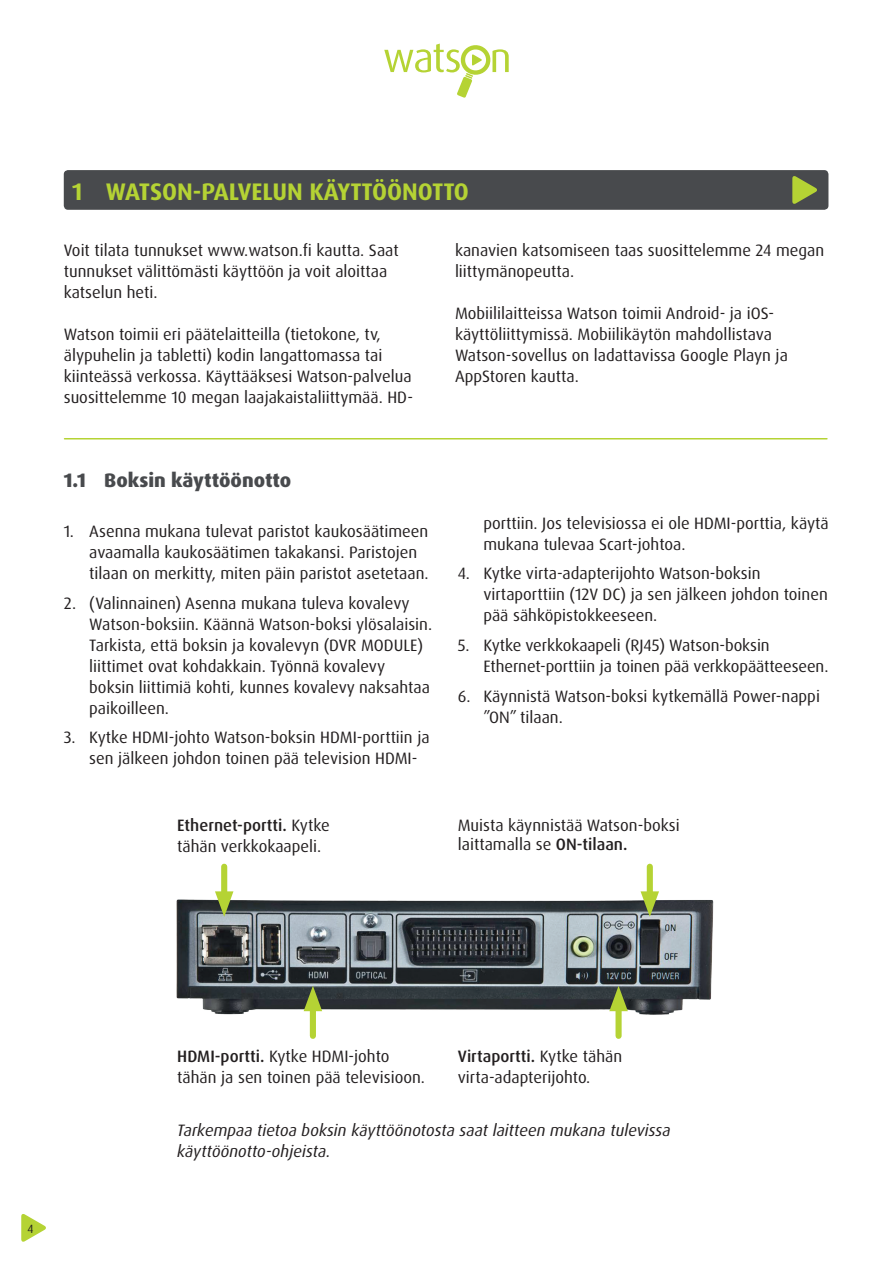
<style>
.page{position:relative;width:893px;height:1263px;background:#fff}
.page>*{position:absolute;margin:0;border:0;box-sizing:border-box;transform-origin:0 0}
.t1{font:700 24px "Dax OT";letter-spacing:-.01em;color:#b5d334}
.t2{font:800 19.5px "Dax OT";color:#484a4d}
.t3{font:16.5px/21px "Dax OT";color:#231f20}
.t4{font:italic 16.5px/21px "Dax OT";color:#231f20}
.t5{font:12px "Dax OT";color:#231f20}
.s1{font-weight:500}
</style>
<div class="page">
<svg style="left:21px;top:1214px;width:25px;height:28px"></svg>
<svg style="left:384px;top:43px;width:125px;height:55px"></svg>
<div style="left:64px;top:170px;width:764px;height:40px;background:#484a4d;border-radius:4px"></div>
<svg style="left:792px;top:176px;width:25px;height:28px"></svg>
<img style="left:176px;top:873px;width:538px;height:166px">
<div style="left:221px;top:867px;width:6px;height:35px;background:#b5d334"></div>
<svg style="left:215px;top:891px;width:18px;height:26px"></svg>
<div style="left:310px;top:1001px;width:6px;height:35px;background:#b5d334"></div>
<svg style="left:304px;top:986px;width:18px;height:25px"></svg>
<div style="left:647px;top:867px;width:6px;height:35px;background:#b5d334"></div>
<svg style="left:641px;top:891px;width:18px;height:26px"></svg>
<div style="left:615px;top:1001px;width:7px;height:35px;background:#b5d334"></div>
<svg style="left:609px;top:986px;width:19px;height:25px"></svg>
<hr style="left:65px;top:438px;width:762px;height:1px;background:#b5d334">
<h1 class="t1" style="left:72px;top:176px;width:398px">1 WATSON-PALVELUN KÄYTTÖÖNOTTO</h1>
<p class="t3" style="left:64px;top:240px;width:336px">Voit tilata tunnukset www.watson.fi kautta. Saat tunnukset välittömästi käyttöön ja voit aloittaa katselun heti.</p>
<p class="t3" style="left:64px;top:324px;width:351px">Watson toimii eri päätelaitteilla (tietokone, tv, älypuhelin ja tabletti) kodin langattomassa tai kiinteässä verkossa. Käyttääksesi Watson-palvelua suosittelemme 10 megan laajakaistaliittymää. HD-</p>
<p class="t3" style="left:455px;top:240px;width:371px">kanavien katsomiseen taas suosittelemme 24 megan liittymänopeutta.</p>
<p class="t3" style="left:455px;top:303px;width:334px">Mobiililaitteissa Watson toimii Android- ja iOS&shy;käyttöliittymissä. Mobiilikäytön mahdollistava Watson-sovellus on ladattavissa Google Playn ja AppStoren kautta.</p>
<p class="t2" style="left:64px;top:467px;width:229px">1.1 Boksin käyttöönotto</p>
<p class="t3" style="left:89px;top:521px;width:341px;text-indent:-26px">1. Asenna mukana tulevat paristot kaukosäätimeen avaamalla kaukosäätimen takakansi. Paristojen tilaan on merkitty, miten päin paristot asetetaan.</p>
<p class="t3" style="left:89px;top:593px;width:344px;text-indent:-26px">2. (Valinnainen) Asenna mukana tuleva kovalevy Watson-boksiin. Käännä Watson-boksi ylösalaisin.<br>Tarkista, että boksin ja kovalevyn (DVR MODULE) liittimet ovat kohdakkain. Työnnä kovalevy boksin liittimiä kohti, kunnes kovalevy naksahtaa paikoilleen.</p>
<p class="t3" style="left:89px;top:727px;width:342px;text-indent:-26px">3. Kytke HDMI-johto Watson-boksin HDMI-porttiin ja sen jälkeen johdon toinen pää television HDMI-</p>
<p class="t3" style="left:177px;top:814px;width:154px"><span class="s1">Ethernet-portti.</span> Kytke tähän verkkokaapeli.</p>
<p class="t3" style="left:483px;top:513px;width:347px">porttiin. Jos televisiossa ei ole HDMI-porttia, käytä mukana tulevaa Scart-johtoa.</p>
<p class="t3" style="left:483px;top:563px;width:346px;text-indent:-26px">4. Kytke virta-adapterijohto Watson-boksin virtaporttiin (12V DC) ja sen jälkeen johdon toinen pää sähköpistokkeeseen.</p>
<p class="t3" style="left:483px;top:635px;width:347px;text-indent:-26px">5. Kytke verkkokaapeli (RJ45) Watson-boksin<br>Ethernet-porttiin ja toinen pää verkkopäätteeseen.</p>
<p class="t3" style="left:483px;top:685px;width:338px;text-indent:-26px">6. Käynnistä Watson-boksi kytkemällä Power-nappi ”ON” tilaan.</p>
<p class="t3" style="left:458px;top:815px;width:223px;line-height:19.5px">Muista käynnistää Watson-boksi laittamalla se <span class="s1">ON-tilaan.</span></p>
<p class="t5" style="left:27px;top:1221px;width:8px">4</p>
<p class="t3" style="left:177px;top:1045px;width:249px"><span class="s1">HDMI-portti.</span> Kytke HDMI-johto tähän ja sen toinen pää televisioon.</p>
<p class="t3" style="left:458px;top:1045px;width:166px"><span class="s1">Virtaportti.</span> Kytke tähän virta-adapterijohto.</p>
<p class="t4" style="left:177px;top:1119px;width:495px">Tarkempaa tietoa boksin käyttöönotosta saat laitteen mukana tulevissa käyttöönotto-ohjeista.</p>
</div>
